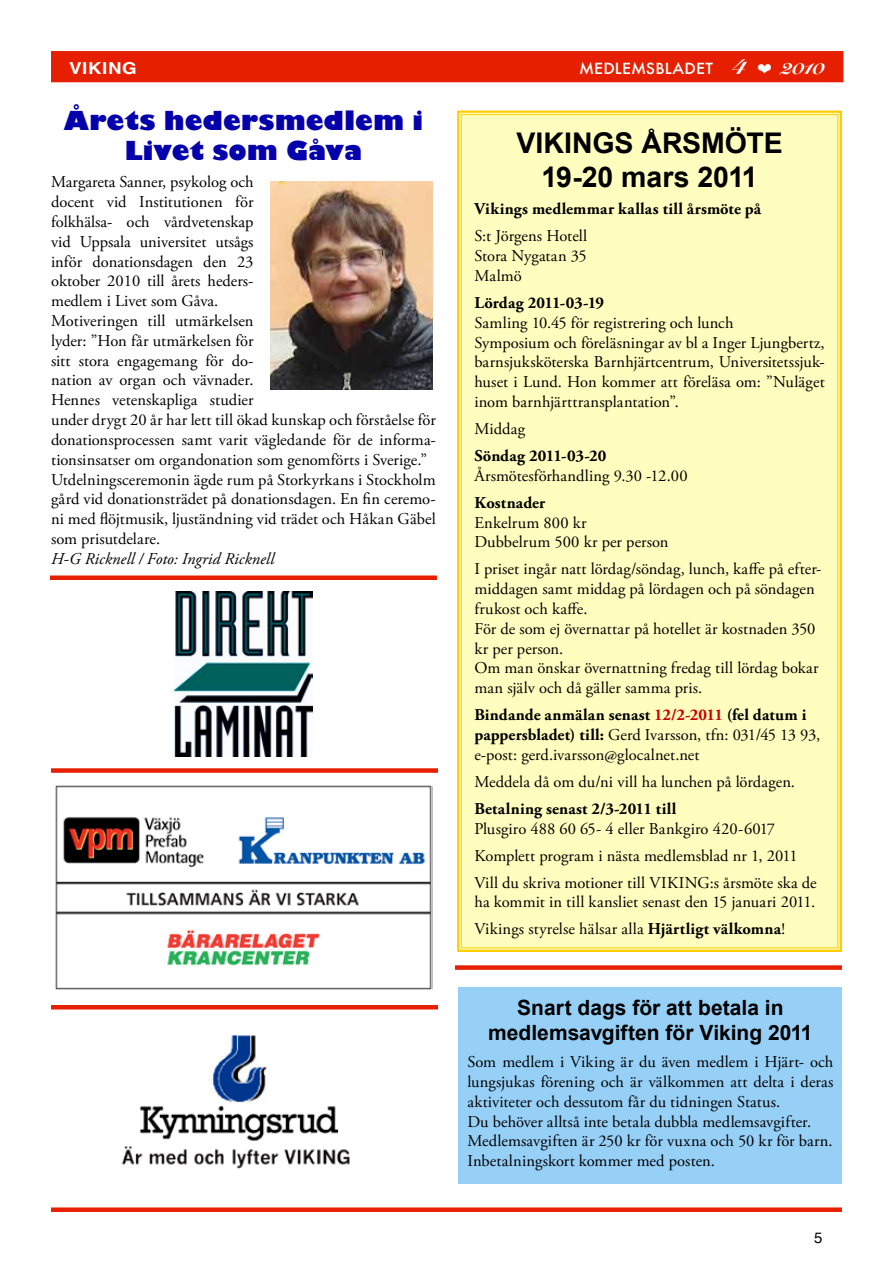
<style>
.page{position:relative;width:893px;height:1263px;background:#fff}
.page>*{position:absolute;margin:0;border:0;box-sizing:border-box;transform-origin:0 0}
.t1{font:700 28.5px/34.2px "Arial";color:#000;text-align:center}
.t2{font:800 25.5px/30.6px "Gill Sans";letter-spacing:.01em;color:#0500ac;text-align:center}
.t3{font:700 21px/25.2px "Arial";color:#000;text-align:center}
.t4{font:16.5px/19.8px "Adobe Garamond Pro";letter-spacing:.005em;color:#000}
.t5{font:700 16.5px "Adobe Garamond Pro";letter-spacing:.01em;color:#000}
.t6{font:italic 16.5px "Adobe Garamond Pro";letter-spacing:.005em;color:#000}
.t7{font:700 16.5px "Helvetica";letter-spacing:.035em;color:#fff;scale:1.14 1}
.t8{font:500 15px "Futura";letter-spacing:.01em;color:#fff;scale:1.05 1}
.t9{font:15px "Helvetica";color:#000}
.s1{font-family:"Snell Roundhand";font-weight:900;font-size:23.7px}
.s2{font-family:"Snell Roundhand";font-weight:900;font-size:20.4px}
.s3{font-weight:700}
.s4{font-weight:700;color:#ce0000}
</style>
<div class="page">
<div style="left:51px;top:1207px;width:791px;height:5px;background:#e71f01"></div>
<hr style="left:51px;top:1005px;width:387px;height:4px;background:#e71f01">
<div style="left:52px;top:52px;width:791px;height:30px;background:#e71f01"></div>
<div style="left:51px;top:51px;width:792px;height:31px;border:2px solid #e71f01"></div>
<div style="left:457px;top:110px;width:385px;height:842px;background:#fffebe"></div>
<img style="left:270px;top:181px;width:163px;height:209px">
<div style="left:455px;top:965px;width:387px;height:5px;background:#e71f01"></div>
<div style="left:51px;top:768px;width:387px;height:5px;background:#e71f01"></div>
<div style="left:50px;top:575px;width:387px;height:5px;background:#e71f01"></div>
<div style="left:459px;top:988px;width:383px;height:196px;background:#96d0f7"></div>
<img style="left:55px;top:785px;width:378px;height:205px">
<img style="left:121px;top:1035px;width:229px;height:134px">
<img style="left:175px;top:591px;width:137px;height:165px">
<p class="t7" style="left:69px;top:55px;width:61px">VIKING</p>
<p class="t8" style="left:579px;top:58px;width:235px">MEDLEMSBLADET <span class="s1">4</span> ❤ <span class="s2">2010</span></p>
<h2 class="t2" style="left:64px;top:107px;width:361px">Årets hedersmedlem i<br>Livet som Gåva</h2>
<p class="t4" style="left:51px;top:173px;width:386px">Margareta Sanner, psykolog och<br>docent vid Institutionen för<br>folkhälsa- och vårdvetenskap<br>vid Uppsala universitet utsågs<br>inför donationsdagen den 23<br>oktober 2010 till årets heders-<br>medlem i Livet som Gåva.<br>Motiveringen till utmärkelsen<br>lyder: ”Hon får utmärkelsen för<br>sitt stora engagemang för do-<br>nation av organ och vävnader.<br>Hennes vetenskapliga studier<br>under drygt 20 år har lett till ökad kunskap och förståelse för donationsprocessen samt varit vägledande för de informa&shy;tionsinsatser om organdonation som genomförts i Sverige.” Utdelningsceremonin ägde rum på Storkyrkans i Stockholm gård vid donationsträdet på donationsdagen. En fin ceremo&shy;ni med flöjtmusik, ljuständning vid trädet och Håkan Gäbel som prisutdelare.</p>
<p class="t6" style="left:51px;top:549px;width:225px">H-G Ricknell / Foto: Ingrid Ricknell</p>
<h1 class="t1" style="left:516px;top:126px;width:268px">VIKINGS ÅRSMÖTE<br>19-20 mars 2011</h1>
<p class="t5" style="left:474px;top:200px;width:288px">Vikings medlemmar kallas till årsmöte på</p>
<p class="t4" style="left:474px;top:227px;width:114px;text-align:justify">S:t Jörgens Hotell Stora Nygatan 35<br>Malmö</p>
<p class="t5" style="left:474px;top:293px;width:131px">Lördag 2011-03-19</p>
<p class="t4" style="left:474px;top:313px;width:352px">Samling 10.45 för registrering och lunch<br>Symposium och föreläsningar av bl a Inger Ljungbertz, barnsjuksköterska Barnhjärtcentrum, Universitetssjuk&shy;huset i Lund. Hon kommer att föreläsa om: ”Nuläget inom barnhjärttransplantation”.</p>
<p class="t4" style="left:474px;top:419px;width:52px">Middag</p>
<p class="t5" style="left:474px;top:446px;width:134px">Söndag 2011-03-20</p>
<p class="t4" style="left:474px;top:466px;width:215px">Årsmötesförhandling 9.30 -12.00</p>
<p class="t5" style="left:474px;top:493px;width:73px">Kostnader</p>
<p class="t4" style="left:474px;top:513px;width:196px">Enkelrum 800 kr<br>Dubbelrum 500 kr per person</p>
<p class="t4" style="left:474px;top:560px;width:349px">I priset ingår natt lördag/söndag, lunch, kaffe på efter&shy;middagen samt middag på lördagen och på söndagen frukost och kaffe.<br>För de som ej övernattar på hotellet är kostnaden 350 kr per person.<br>Om man önskar övernattning fredag till lördag bokar man själv och då gäller samma pris.</p>
<p class="t4" style="left:474px;top:706px;width:347px"><span class="s3">Bindande anmälan senast</span> <span class="s4">12/2-2011</span> <span class="s3">(fel datum i pappersbladet) till:</span> Gerd Ivarsson, tfn: 031/45 13 93, e-post: gerd.ivarsson@glocalnet.net</p>
<p class="t4" style="left:474px;top:772px;width:322px">Meddela då om du/ni vill ha lunchen på lördagen.</p>
<p class="t5" style="left:474px;top:799px;width:203px">Betalning senast 2/3-2011 till</p>
<p class="t4" style="left:474px;top:815px;width:344px;line-height:27px">Plusgiro 488 60 65- 4 eller Bankgiro 420-6017<br>Komplett program i nästa medlemsblad nr 1, 2011<br>Vill du skriva motioner till VIKING:s årsmöte ska de</p>
<p class="t4" style="left:474px;top:889px;width:342px;line-height:27px">ha kommit in till kansliet senast den 15 januari 2011.<br>Vikings styrelse hälsar alla <span class="s3">Hjärtligt välkomna</span>!</p>
<p class="t3" style="left:488px;top:995px;width:326px">Snart dags för att betala in medlemsavgiften för Viking 2011</p>
<p class="t4" style="left:467px;top:1053px;width:368px">Som medlem i Viking är du även medlem i Hjärt- och lungsjukas förening och är välkommen att delta i deras aktiviteter och dessutom får du tidningen Status.<br>Du behöver alltså inte betala dubbla medlemsavgifter.<br>Medlemsavgiften är 250 kr för vuxna och 50 kr för barn.<br>Inbetalningskort kommer med posten.</p>
<p class="t9" style="left:814px;top:1226px;width:10px">5</p>
</div>
